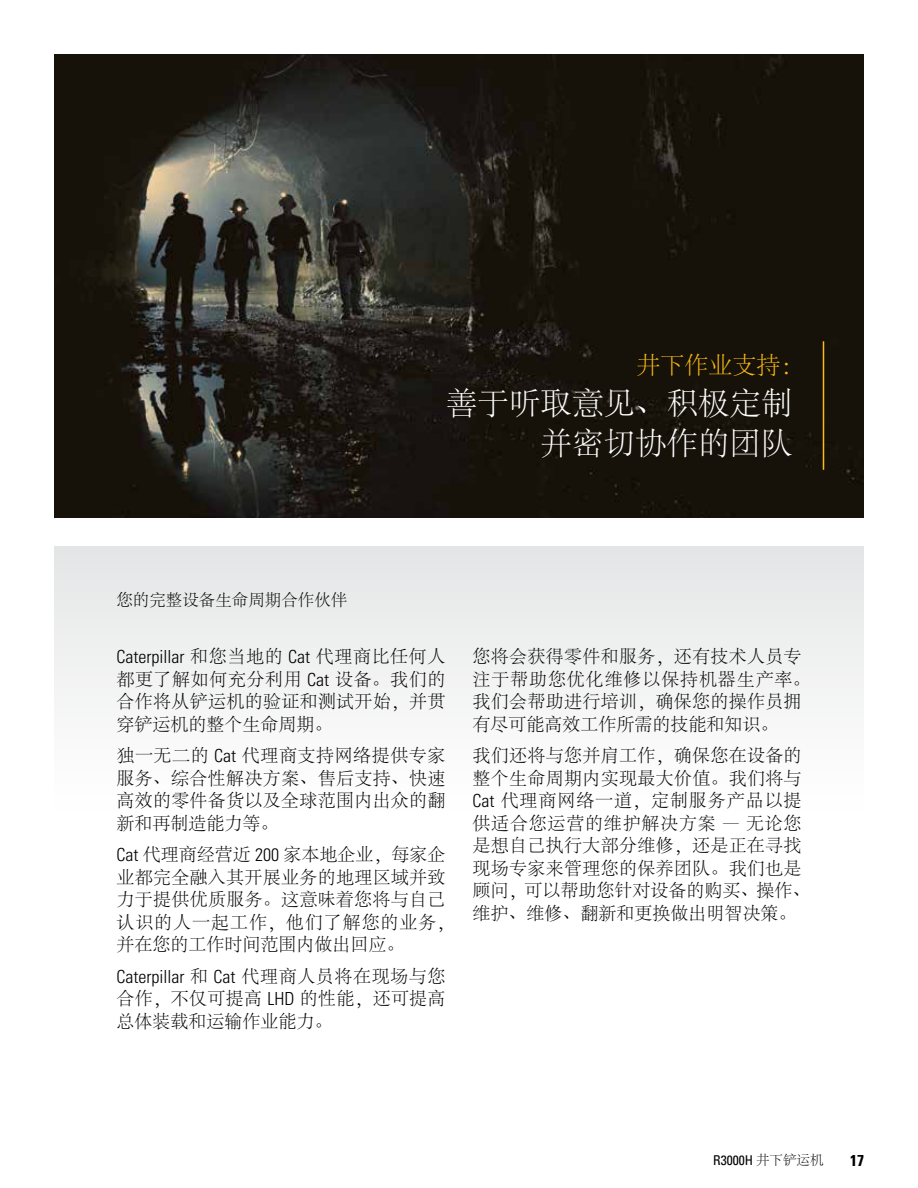
<style>
.page{position:relative;width:918px;height:1188px;background:#fff}
.page>*{position:absolute;margin:0;border:0;box-sizing:border-box;transform-origin:0 0}
.t1{font:300 31.5px/40.5px "Adobe Song Std";color:#fff;text-align:right}
.t2{font:300 24px "Adobe Song Std";color:#fdba12}
.t3{font:300 18px/22.5px "Adobe Song Std";letter-spacing:.02em;color:#000}
.t4{font:300 condensed 18px "Univers LT Std";color:#000}
.t5{font:300 16.5px "Adobe Song Std";color:#000}
.t6{font:700 condensed 15.75px "Univers LT Std";color:#000}
.t7{font:condensed 13.5px "Univers LT Std";color:#000}
.s1{font-family:"Adobe Song Std";font-stretch:normal}
.s2{font-family:"Univers LT Std";font-stretch:condensed}
.s3{font-family:"Adobe Song Std";font-weight:300;font-stretch:normal}
</style>
<div class="page">
<div style="left:54px;top:546px;width:810px;height:264px;background:linear-gradient(to right,#f2f2f3,#f2f2f3)"></div>
<img style="left:54px;top:54px;width:810px;height:463px">
<hr style="left:823px;top:341px;width:1px;height:129px;background:#fdba12">
<p class="t5" style="left:116px;top:591px;width:232px">您的完整设备生命周期合作伙伴</p>
<h2 class="t2" style="left:637px;top:353px;width:169px">井下作业支持：</h2>
<h1 class="t1" style="left:446px;top:384px;width:348px">善于听取意见、积极定制并密切协作的团队</h1>
<p class="t4" style="left:116px;top:646px;width:331px">Caterpillar <span class="s1">和您当地的</span> Cat <span class="s1">代理商比任何人</span></p>
<p class="t3" style="left:116px;top:669px;width:331px;text-align:justify">都更了解如何充分利用 <span class="s2">Cat</span> 设备。我们的合作将从铲运机的验证和测试开始，并贯穿铲运机的整个生命周期。</p>
<p class="t3" style="left:116px;top:745px;width:331px;text-align:justify">独一无二的 <span class="s2">Cat</span> 代理商支持网络提供专家服务、综合性解决方案、售后支持、快速高效的零件备货以及全球范围内出众的翻新和再制造能力等。</p>
<p class="t3" style="left:116px;top:844px;width:340px"><span class="s2">Cat</span> 代理商经营近 <span class="s2">200</span> 家本地企业，每家企业都完全融入其开展业务的地理区域并致力于提供优质服务。这意味着您将与自己认识的人一起工作，他们了解您的业务，并在您的工作时间范围内做出回应。</p>
<p class="t4" style="left:116px;top:966px;width:331px">Caterpillar <span class="s1">和</span> Cat <span class="s1">代理商人员将在现场与您</span></p>
<p class="t3" style="left:116px;top:988px;width:331px">合作，不仅可提高 <span class="s2">LHD</span> 的性能，还可提高总体装载和运输作业能力。</p>
<p class="t3" style="left:473px;top:646px;width:340px">您将会获得零件和服务，还有技术人员专注于帮助您优化维修以保持机器生产率。我们会帮助进行培训，确保您的操作员拥有尽可能高效工作所需的技能和知识。</p>
<p class="t3" style="left:472px;top:745px;width:340px">我们还将与您并肩工作，确保您在设备的整个生命周期内实现最大价值。我们将与<br><span class="s2">Cat</span> 代理商网络一道，定制服务产品以提供适合您运营的维护解决方案 — 无论您是想自己执行大部分维修，还是正在寻找现场专家来管理您的保养团队。我们也是顾问，可以帮助您针对设备的购买、操作、维护、维修、翻新和更换做出明智决策。</p>
<p class="t7" style="left:713px;top:1152px;width:112px">R3000H <span class="s3">井下铲运机</span></p>
<p class="t6" style="left:850px;top:1150px;width:15px">17</p>
</div>
